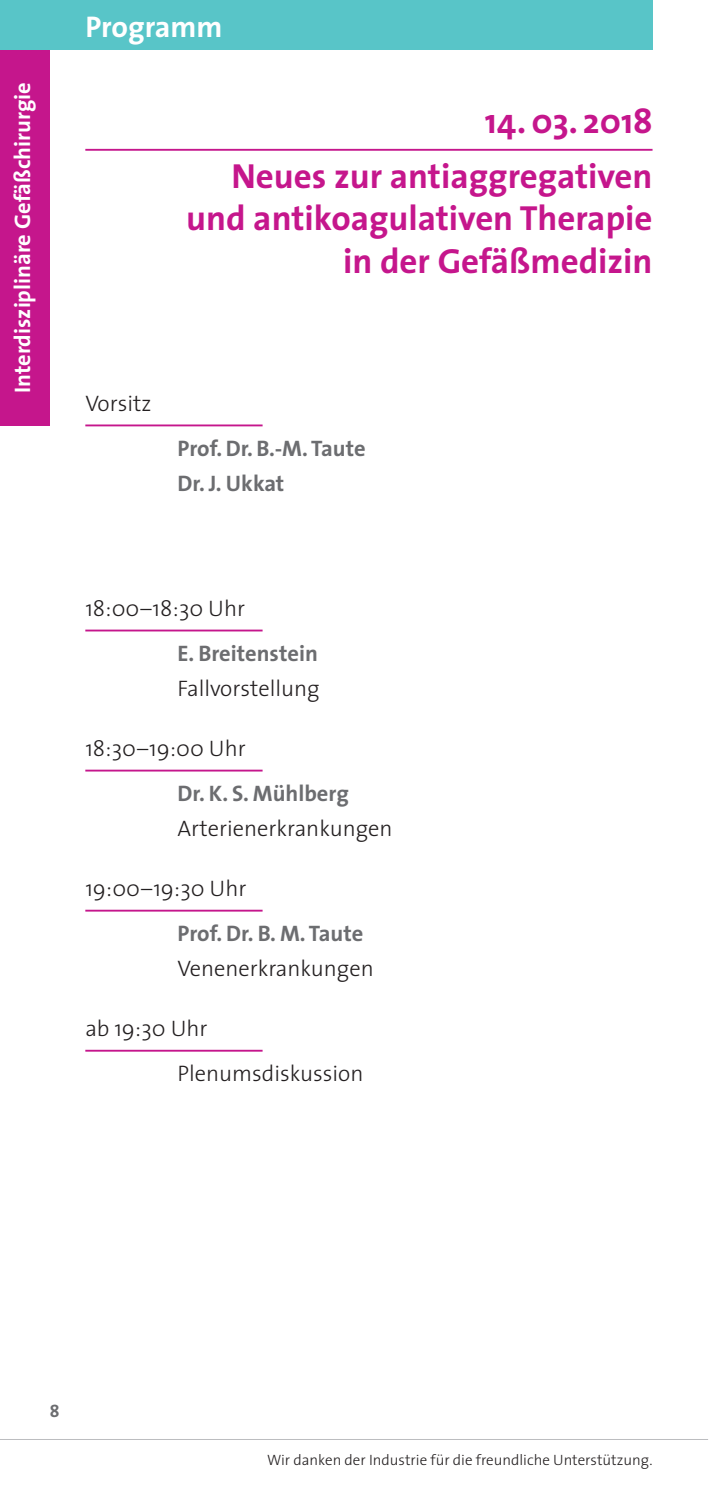
<style>
.page{position:relative;width:709px;height:1488px;background:#fff}
.page>*{position:absolute;margin:0;border:0;box-sizing:border-box;transform-origin:0 0}
.t1{font:700 35px/55px "The Sans";color:#c5168c;text-align:right}
.t2{font:700 30px "The Sans";color:#fff}
.t3{font:300 22.5px/45px "The Sans";color:#231f20}
.t4{font:700 22.5px/35px "The Sans";color:#6c6d70}
.t5{font:700 22.5px "The Sans";color:#fff}
.t6{font:700 17.5px "The Sans";color:#6c6d70}
.t7{font:300 15px "The Sans";color:#231f20}
</style>
<div class="page">
<div style="left:0;top:0;width:652px;height:50px;background:#58c5c8"></div>
<hr style="left:0;top:1438px;width:708px;height:1px;background:#bcbdc0">
<hr style="left:85px;top:149px;width:567px;height:2px;background:#c5168c">
<hr style="left:85px;top:424px;width:177px;height:2px;background:#c5168c">
<hr style="left:85px;top:629px;width:177px;height:2px;background:#c5168c">
<hr style="left:85px;top:769px;width:177px;height:2px;background:#c5168c">
<hr style="left:85px;top:909px;width:177px;height:2px;background:#c5168c">
<hr style="left:85px;top:1049px;width:177px;height:2px;background:#c5168c">
<div style="left:0;top:50px;width:50px;height:375px;background:#c5168c"></div>
<p class="t5" style="left:14px;top:393px;width:312px;rotate:-90deg">Interdisziplinäre Gefäßchirurgie</p>
<h2 class="t2" style="left:85px;top:15px;width:139px">Programm</h2>
<h1 class="t1" style="left:231px;top:97px;width:422px">14. 03. 2018<br>Neues zur antiaggregativen</h1>
<h1 class="t1" style="left:186px;top:200px;width:468px;line-height:42.5px">und antikoagulativen Therapie in der Gefäßmedizin</h1>
<p class="t3" style="left:85px;top:383px;width:68px">Vorsitz</p>
<p class="t4" style="left:177px;top:432px;width:190px">Prof. Dr. B.-M. Taute<br>Dr. J. Ukkat</p>
<p class="t3" style="left:85px;top:588px;width:161px">18:00–18:30 Uhr</p>
<p class="t4" style="left:177px;top:637px;width:142px">E. Breitenstein</p>
<p class="t3" style="left:177px;top:668px;width:144px">Fallvorstellung</p>
<p class="t3" style="left:85px;top:728px;width:162px">18:30–19:00 Uhr</p>
<p class="t4" style="left:177px;top:777px;width:173px">Dr. K. S. Mühlberg</p>
<p class="t3" style="left:177px;top:808px;width:216px">Arterienerkrankungen</p>
<p class="t3" style="left:85px;top:868px;width:163px">19:00–19:30 Uhr</p>
<p class="t4" style="left:177px;top:917px;width:187px">Prof. Dr. B. M. Taute</p>
<p class="t3" style="left:177px;top:948px;width:198px">Venenerkrankungen</p>
<p class="t3" style="left:177px;top:1008px;width:187px;text-indent:-92px">ab 19:30 Uhr<br>Plenumsdiskussion</p>
<p class="t6" style="left:50px;top:1404px;width:11px">8</p>
<p class="t7" style="left:267px;top:1453px;width:387px">Wir danken der Industrie für die freundliche Unterstützung.</p>
</div>
